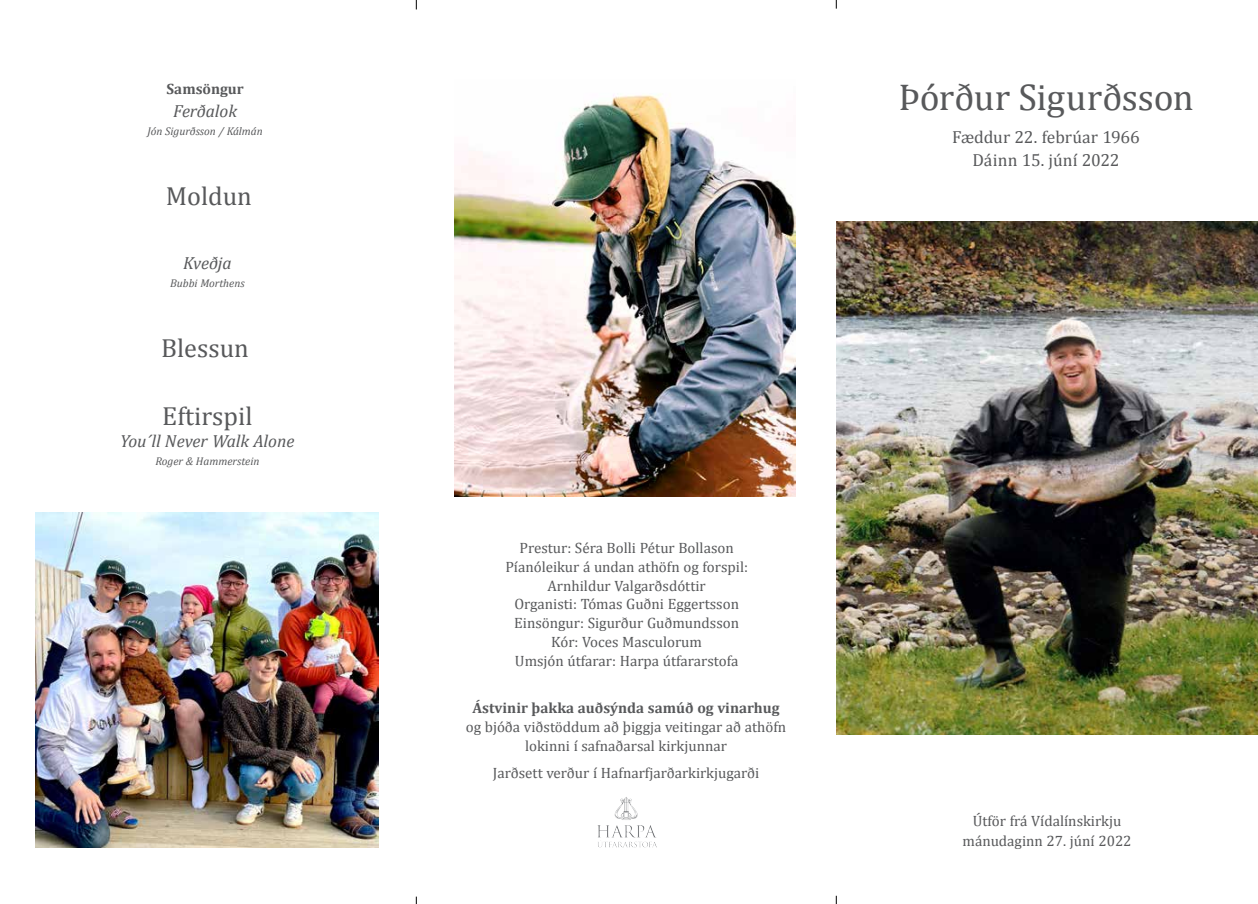
<style>
.page{position:relative;width:1258px;height:904px;background:#fff}
.page>*{position:absolute;margin:0;border:0;box-sizing:border-box;transform-origin:0 0}
.t1{font:37.5px "Cambria";letter-spacing:-.005em;color:#58595b}
.t2{font:26.25px "Cambria";color:#58595b}
.t3{font:17.5px/22.5px "Cambria";letter-spacing:-.01em;color:#58595b;text-align:center}
.t4{font:italic 17.5px "Cambria";color:#58595b}
.t5{font:15px/18.8px "Cambria";color:#58595b;text-align:center}
.t6{font:700 15px "Cambria";color:#58595b}
.t7{font:italic 11.25px "Cambria";color:#58595b}
</style>
<div class="page">
<div style="left:596px;top:794px;width:62px;height:54px;background:#000;opacity:.67"></div>
<img style="left:455px;top:94px;width:341px;height:402px">
<img style="left:836px;top:221px;width:422px;height:514px">
<img style="left:35px;top:512px;width:343px;height:335px">
<p class="t6" style="left:166px;top:79px;width:79px">Samsöngur</p>
<p class="t4" style="left:173px;top:98px;width:66px">Ferðalok</p>
<p class="t7" style="left:147px;top:123px;width:117px">Jón Sigurðsson / Kálmán</p>
<h2 class="t2" style="left:166px;top:180px;width:88px">Moldun</h2>
<p class="t4" style="left:183px;top:250px;width:50px">Kveðja</p>
<p class="t7" style="left:170px;top:275px;width:76px">Bubbi Morthens</p>
<h2 class="t2" style="left:161px;top:332px;width:89px">Blessun</h2>
<h2 class="t2" style="left:162px;top:400px;width:92px">Eftirspil</h2>
<p class="t4" style="left:120px;top:428px;width:176px">You´ll Never Walk Alone</p>
<p class="t7" style="left:155px;top:453px;width:105px">Roger &amp; Hammerstein</p>
<h1 class="t1" style="left:898px;top:75px;width:297px">Þórður Sigurðsson</h1>
<p class="t3" style="left:952px;top:126px;width:189px">Fæddur 22. febrúar 1966<br>Dáinn 15. júní 2022</p>
<p class="t5" style="left:505px;top:538px;width:244px">Prestur: Séra Bolli Pétur Bollason<br>Píanóleikur á undan athöfn og forspil:<br>Arnhildur Valgarðsdóttir<br>Organisti: Tómas Guðni Eggertsson<br>Einsöngur: Sigurður Guðmundsson<br>Kór: Voces Masculorum<br>Umsjón útfarar: Harpa útfararstofa</p>
<p class="t6" style="left:472px;top:697px;width:309px">Ástvinir þakka auðsýnda samúð og vinarhug</p>
<p class="t5" style="left:466px;top:717px;width:322px">og bjóða viðstöddum að þiggja veitingar að athöfn lokinni í safnaðarsal kirkjunnar</p>
<p class="t5" style="left:493px;top:763px;width:268px">Jarðsett verður í Hafnarfjarðarkirkjugarði</p>
<p class="t5" style="left:962px;top:810px;width:171px;line-height:20px">Útför frá Vídalínskirkju mánudaginn 27. júní 2022</p>
</div>
